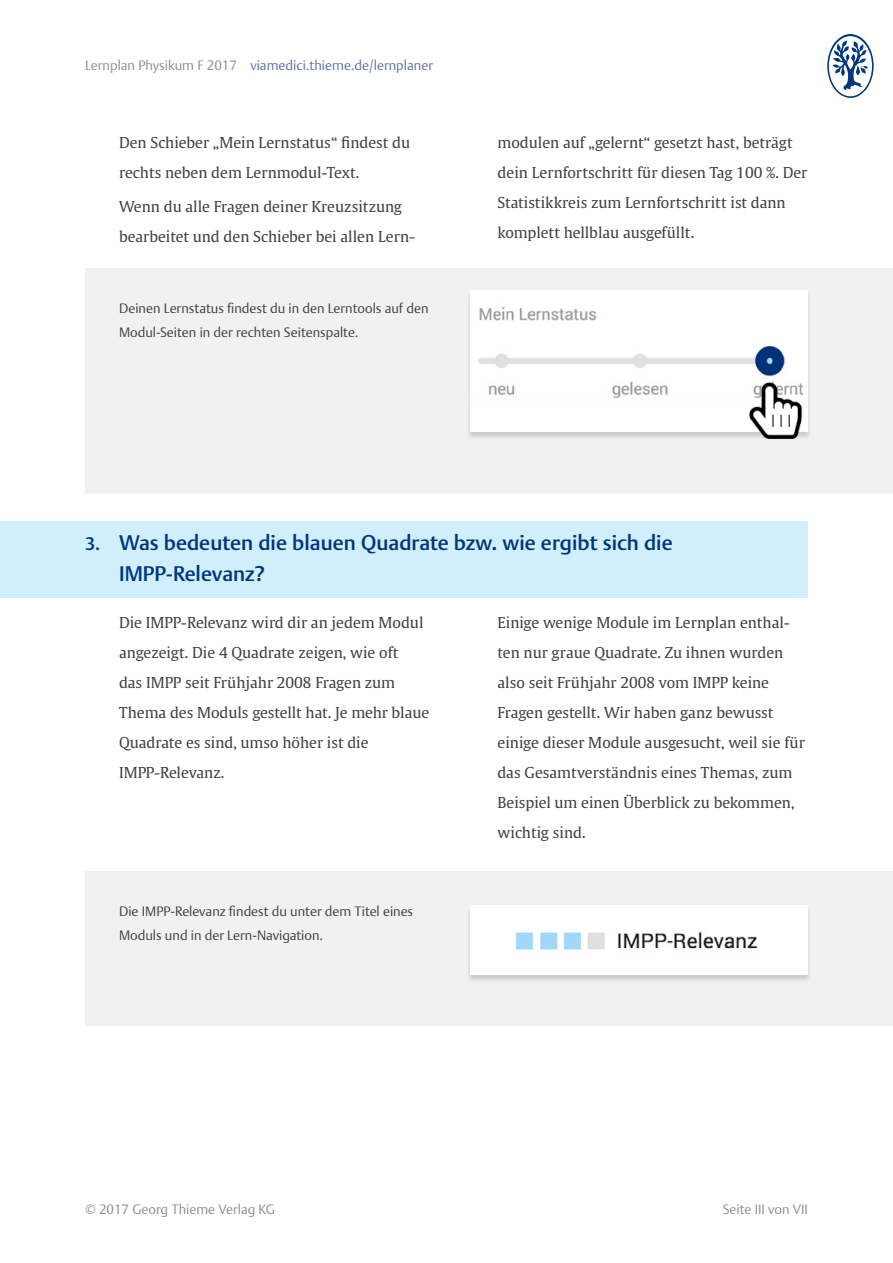
<style>
.page{position:relative;width:893px;height:1263px;background:#fff}
.page>*{position:absolute;margin:0;border:0;box-sizing:border-box;transform-origin:0 0}
.t1{font:500 21px/30px "Thieme Argo 2011";color:#00377b}
.t2{font:15px/30px "Thieme Gulliver 2011";color:#414042}
.t3{font:300 13.5px/24px "Thieme Argo 2011";color:#414042}
.t4{font:300 13.5px "Thieme Argo 2011";color:#606ea3}
.t5{font:300 13.5px "Thieme Argo 2011";color:#8b8e90}
.s1{color:#8b8e90}
.s2{font-size:18px}
</style>
<div class="page">
<div style="left:85px;top:872px;width:808px;height:154px;background:#f0f1f1"></div>
<div style="left:85px;top:268px;width:808px;height:226px;background:#f0f1f1"></div>
<svg style="left:827px;top:34px;width:47px;height:64px"></svg>
<div style="left:0;top:521px;width:808px;height:77px;background:#d1eefc"></div>
<div style="left:467px;top:291px;width:345px;height:149px;background:#000;opacity:.16"></div>
<div style="left:471px;top:291px;width:337px;height:140px;background:#fff"></div>
<img style="left:478px;top:307px;width:308px;height:91px">
<div style="left:467px;top:906px;width:345px;height:77px;background:#000;opacity:.16"></div>
<div style="left:471px;top:906px;width:337px;height:69px;background:#fff"></div>
<img style="left:515px;top:932px;width:243px;height:18px">
<img style="left:744px;top:379px;width:62px;height:61px">
<p class="t4" style="left:85px;top:56px;width:349px"><span class="s1">Lernplan Physikum F 2017</span> viamedici.thieme.de/lernplaner</p>
<p class="t2" style="left:119px;top:127px;width:293px">Den Schieber „Mein Lernstatus“ findest du rechts neben dem Lernmodul-Text.</p>
<p class="t2" style="left:119px;top:191px;width:298px">Wenn du alle Fragen deiner Kreuzsitzung bearbeitet und den Schieber bei allen Lern-</p>
<p class="t3" style="left:119px;top:296px;width:311px">Deinen Lernstatus findest du in den Lerntools auf den<br>Modul-Seiten in der rechten Seitenspalte.</p>
<p class="t2" style="left:497px;top:127px;width:311px">modulen auf „gelernt“ gesetzt hast, beträgt dein Lernfortschritt für diesen Tag 100 %. Der Statistikkreis zum Lernfortschritt ist dann komplett hellblau ausgefüllt.</p>
<h1 class="t1" style="left:119px;top:528px;width:555px;text-indent:-34px"><span class="s2">3.</span> Was bedeuten die blauen Quadrate bzw. wie ergibt sich die<br>IMPP-Relevanz?</h1>
<p class="t2" style="left:119px;top:606px;width:312px">Die IMPP-Relevanz wird dir an jedem Modul angezeigt. Die 4 Quadrate zeigen, wie oft<br>das IMPP seit Frühjahr 2008 Fragen zum Thema des Moduls gestellt hat. Je mehr blaue Quadrate es sind, umso höher ist die IMPP-Relevanz.</p>
<p class="t2" style="left:497px;top:606px;width:309px">Einige wenige Module im Lernplan enthal&shy;ten nur graue Quadrate. Zu ihnen wurden also seit Frühjahr 2008 vom IMPP keine Fragen gestellt. Wir haben ganz bewusst einige dieser Module ausgesucht, weil sie für das Gesamtverständnis eines Themas, zum Beispiel um einen Überblick zu bekommen, wichtig sind.</p>
<p class="t3" style="left:119px;top:899px;width:296px">Die IMPP-Relevanz findest du unter dem Titel eines<br>Moduls und in der Lern-Navigation.</p>
<p class="t5" style="left:85px;top:1200px;width:191px">© 2017 Georg Thieme Verlag KG</p>
<p class="t5" style="left:723px;top:1200px;width:87px">Seite III von VII</p>
</div>
